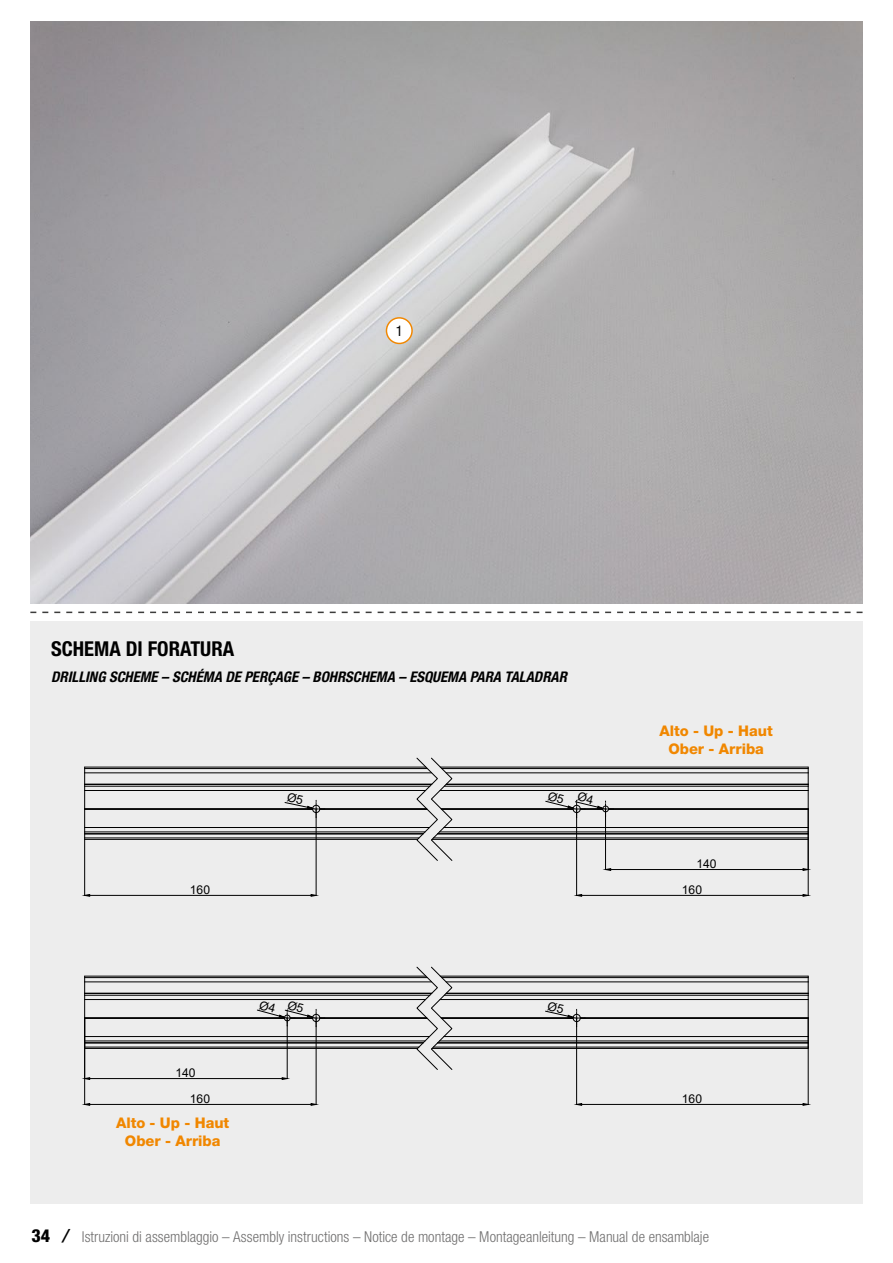
<style>
.page{position:relative;width:893px;height:1263px;background:#fff}
.page>*{position:absolute;margin:0;border:0;box-sizing:border-box;transform-origin:0 0}
.t1{font:700 condensed 20.55px "Helvetica Neue LT Std";color:#000}
.t2{font:300 condensed 15px "Helvetica Neue LT Std";color:#706f6f}
.t3{font:italic 700 condensed 14.7px "Helvetica Neue LT Std";color:#000}
.t4{font:800 14.7px/17.5px "Helvetica Neue LT Std";color:#f18700;text-align:center}
.t5{font:condensed 14.7px "Helvetica Neue LT Std";color:#000}
.t6{font:12.15px/25.8px "Arial";color:#000}
.s1{font-weight:800;font-size:18px;color:#000}
</style>
<div class="page">
<svg style="left:30px;top:612px;width:833px;height:1px"></svg>
<img style="left:30px;top:21px;width:833px;height:583px">
<div style="left:386px;top:318px;width:26px;height:25px;background:#fff;border-radius:50%"></div>
<div style="left:386px;top:317px;width:27px;height:27px;border:1px solid #f18700;border-radius:50%"></div>
<div style="left:30px;top:621px;width:833px;height:582px;background:#ededed"></div>
<svg style="left:82px;top:766px;width:729px;height:340px"></svg>
<hr style="left:440px;top:976px;width:368px;height:1px;background:#000">
<hr style="left:85px;top:976px;width:341px;height:1px;background:#000">
<hr style="left:442px;top:977px;width:366px;height:1px;background:#000">
<hr style="left:85px;top:977px;width:342px;height:1px;background:#000">
<hr style="left:446px;top:982px;width:362px;height:1px;background:#000">
<hr style="left:85px;top:982px;width:347px;height:1px;background:#000">
<hr style="left:446px;top:993px;width:362px;height:1px;background:#000">
<hr style="left:85px;top:993px;width:347px;height:1px;background:#000">
<hr style="left:444px;top:995px;width:364px;height:1px;background:#000">
<hr style="left:85px;top:995px;width:345px;height:1px;background:#000">
<hr style="left:440px;top:999px;width:368px;height:1px;background:#000">
<hr style="left:85px;top:999px;width:341px;height:1px;background:#000">
<hr style="left:580px;top:1017px;width:228px;height:1px;background:#000">
<hr style="left:441px;top:1017px;width:132px;height:1px;background:#000">
<hr style="left:320px;top:1017px;width:106px;height:1px;background:#000">
<hr style="left:85px;top:1017px;width:199px;height:1px;background:#000">
<hr style="left:441px;top:1018px;width:132px;height:1px;background:#000">
<hr style="left:580px;top:1018px;width:228px;height:1px;background:#000">
<hr style="left:320px;top:1018px;width:107px;height:1px;background:#000">
<hr style="left:85px;top:1018px;width:199px;height:1px;background:#000">
<hr style="left:444px;top:1036px;width:364px;height:1px;background:#000">
<hr style="left:85px;top:1036px;width:344px;height:1px;background:#000">
<hr style="left:439px;top:1041px;width:369px;height:1px;background:#000">
<hr style="left:85px;top:1041px;width:340px;height:1px;background:#000">
<hr style="left:438px;top:1042px;width:370px;height:1px;background:#000">
<hr style="left:85px;top:1042px;width:338px;height:1px;background:#000">
<hr style="left:437px;top:1043px;width:371px;height:1px;background:#000">
<hr style="left:85px;top:1043px;width:338px;height:1px;background:#000">
<hr style="left:433px;top:1047px;width:375px;height:1px;background:#000">
<hr style="left:85px;top:1047px;width:334px;height:1px;background:#000">
<svg style="left:808px;top:976px;width:1px;height:42px"></svg>
<svg style="left:84px;top:976px;width:1px;height:42px"></svg>
<hr style="left:432px;top:1048px;width:376px;height:1px;background:#000">
<hr style="left:85px;top:1048px;width:332px;height:1px;background:#000">
<hr style="left:287px;top:1018px;width:1px;height:60px;background:#000">
<hr style="left:90px;top:1078px;width:192px;height:1px;background:#000">
<svg style="left:281px;top:1077px;width:7px;height:3px"></svg>
<svg style="left:85px;top:1077px;width:5px;height:3px"></svg>
<hr style="left:316px;top:1018px;width:1px;height:86px;background:#000">
<hr style="left:84px;top:1018px;width:1px;height:86px;background:#000">
<hr style="left:90px;top:1104px;width:221px;height:1px;background:#000">
<svg style="left:310px;top:1103px;width:7px;height:3px"></svg>
<svg style="left:84px;top:1103px;width:6px;height:3px"></svg>
<hr style="left:576px;top:1018px;width:1px;height:86px;background:#000">
<hr style="left:808px;top:1018px;width:1px;height:86px;background:#000">
<hr style="left:582px;top:1104px;width:221px;height:1px;background:#000">
<svg style="left:576px;top:1103px;width:6px;height:3px"></svg>
<svg style="left:802px;top:1103px;width:7px;height:3px"></svg>
<svg style="left:417px;top:758px;width:35px;height:103px"></svg>
<hr style="left:440px;top:767px;width:368px;height:1px;background:#000">
<hr style="left:85px;top:767px;width:341px;height:1px;background:#000">
<hr style="left:442px;top:768px;width:366px;height:1px;background:#000">
<hr style="left:85px;top:768px;width:342px;height:1px;background:#000">
<hr style="left:446px;top:772px;width:362px;height:1px;background:#000">
<hr style="left:85px;top:772px;width:347px;height:1px;background:#000">
<hr style="left:446px;top:784px;width:362px;height:1px;background:#000">
<hr style="left:85px;top:784px;width:347px;height:1px;background:#000">
<hr style="left:444px;top:786px;width:364px;height:1px;background:#000">
<hr style="left:85px;top:786px;width:345px;height:1px;background:#000">
<hr style="left:440px;top:790px;width:368px;height:1px;background:#000">
<hr style="left:85px;top:790px;width:341px;height:1px;background:#000">
<hr style="left:608px;top:808px;width:200px;height:1px;background:#000">
<hr style="left:441px;top:808px;width:132px;height:1px;background:#000">
<hr style="left:320px;top:808px;width:106px;height:1px;background:#000">
<hr style="left:85px;top:808px;width:228px;height:1px;background:#000">
<hr style="left:441px;top:809px;width:132px;height:1px;background:#000">
<hr style="left:608px;top:809px;width:200px;height:1px;background:#000">
<hr style="left:320px;top:809px;width:107px;height:1px;background:#000">
<hr style="left:85px;top:809px;width:228px;height:1px;background:#000">
<hr style="left:444px;top:827px;width:364px;height:1px;background:#000">
<hr style="left:85px;top:827px;width:344px;height:1px;background:#000">
<hr style="left:439px;top:832px;width:369px;height:1px;background:#000">
<hr style="left:85px;top:832px;width:340px;height:1px;background:#000">
<hr style="left:438px;top:833px;width:370px;height:1px;background:#000">
<hr style="left:85px;top:833px;width:338px;height:1px;background:#000">
<hr style="left:437px;top:834px;width:371px;height:1px;background:#000">
<hr style="left:85px;top:834px;width:338px;height:1px;background:#000">
<hr style="left:433px;top:838px;width:375px;height:1px;background:#000">
<hr style="left:85px;top:838px;width:334px;height:1px;background:#000">
<svg style="left:808px;top:767px;width:1px;height:42px"></svg>
<svg style="left:84px;top:767px;width:1px;height:72px"></svg>
<hr style="left:432px;top:839px;width:376px;height:1px;background:#000">
<hr style="left:85px;top:839px;width:332px;height:1px;background:#000">
<hr style="left:316px;top:809px;width:1px;height:86px;background:#000">
<hr style="left:84px;top:839px;width:1px;height:56px;background:#000">
<hr style="left:90px;top:895px;width:221px;height:1px;background:#000">
<svg style="left:310px;top:894px;width:7px;height:3px"></svg>
<svg style="left:84px;top:894px;width:6px;height:3px"></svg>
<hr style="left:605px;top:809px;width:1px;height:60px;background:#000">
<hr style="left:611px;top:869px;width:192px;height:1px;background:#000">
<svg style="left:605px;top:868px;width:6px;height:3px"></svg>
<svg style="left:802px;top:868px;width:6px;height:3px"></svg>
<hr style="left:576px;top:809px;width:1px;height:86px;background:#000">
<hr style="left:808px;top:809px;width:1px;height:86px;background:#000">
<hr style="left:582px;top:895px;width:221px;height:1px;background:#000">
<svg style="left:576px;top:894px;width:6px;height:3px"></svg>
<svg style="left:802px;top:894px;width:7px;height:3px"></svg>
<svg style="left:257px;top:1000px;width:68px;height:27px"></svg>
<svg style="left:545px;top:1001px;width:40px;height:26px"></svg>
<svg style="left:285px;top:792px;width:40px;height:26px"></svg>
<svg style="left:545px;top:791px;width:69px;height:27px"></svg>
<p class="t5" style="left:396px;top:322px;width:9px">1</p>
<h1 class="t1" style="left:51px;top:637px;width:185px">SCHEMA DI FORATURA</h1>
<p class="t3" style="left:51px;top:668px;width:517px">DRILLING SCHEME – SCHÉMA DE PERÇAGE – BOHRSCHEMA – ESQUEMA PARA TALADRAR</p>
<p class="t6" style="left:190px;top:876px;width:22px">160</p>
<p class="t6" style="left:190px;top:1060px;width:22px;text-indent:-14px">140<br>160</p>
<p class="t4" style="left:116px;top:1114px;width:115px">Alto - Up - Haut<br>Ober - Arriba</p>
<p class="t4" style="left:659px;top:722px;width:115px">Alto - Up - Haut<br>Ober - Arriba</p>
<p class="t6" style="left:682px;top:851px;width:36px;text-indent:14px">140<br>160</p>
<p class="t6" style="left:682px;top:1085px;width:22px">160</p>
<p class="t2" style="left:31px;top:1228px;width:679px"><span class="s1">34 ∕</span> Istruzioni di assemblaggio – Assembly instructions – Notice de montage – Montageanleitung – Manual de ensamblaje</p>
</div>
